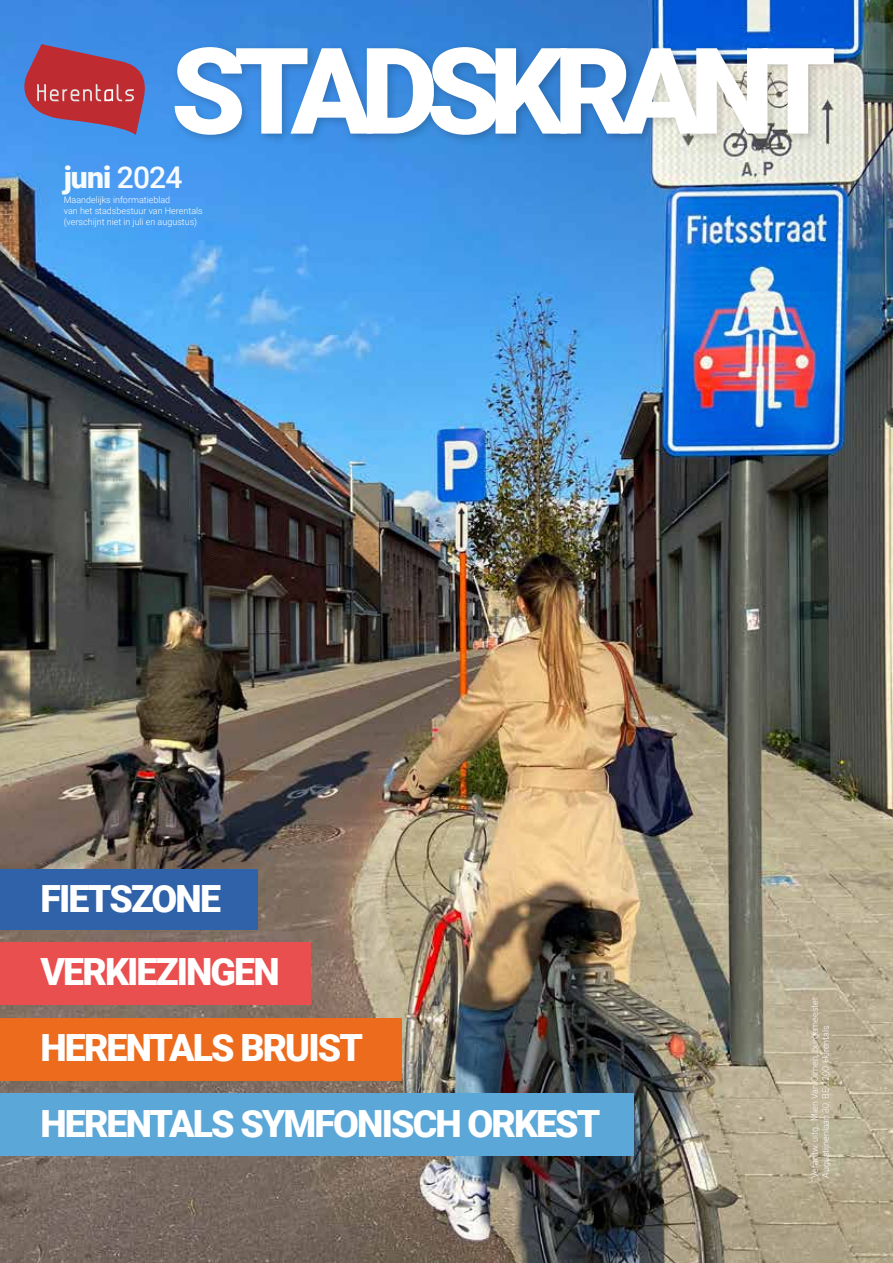
<style>
.page{position:relative;width:893px;height:1263px;background:#fff}
.page>*{position:absolute;margin:0;border:0;box-sizing:border-box;transform-origin:0 0}
.t1{font:900 120px "Roboto";letter-spacing:-.1em;color:#fff}
.t2{font:900 37.5px/74.7px "Roboto";letter-spacing:-.05em;color:#fff}
.t3{font:900 30px "Roboto";color:#f7fbfd}
.t4{font:300 9px/10.8px "Roboto";color:#fff}
.s1{font-weight:500}
</style>
<div class="page">
<img style="left:0;top:0;width:893px;height:1263px">
<div style="left:169px;top:42px;width:676px;height:104px;background:#000;opacity:.2"></div>
<svg style="left:18px;top:44px;width:130px;height:91px;background:#92577a"></svg>
<div style="left:0;top:869px;width:257px;height:60px;background:#2f62a8"></div>
<div style="left:0;top:942px;width:310px;height:63px;background:#ea4f50"></div>
<div style="left:0;top:1017px;width:401px;height:63px;background:#ed6b1d"></div>
<div style="left:0;top:1093px;width:634px;height:63px;background:#5aa7d8"></div>
<h1 class="t1" style="left:171px;top:7px;width:667px">STADSKRANT</h1>
<h3 class="t3" style="left:64px;top:156px;width:120px">juni <span class="s1">2024</span></h3>
<p class="t4" style="left:64px;top:194px;width:140px">Maandelijks informatieblad<br>van het stadsbestuur van Herentals (verschijnt niet in juli en augustus)</p>
<h2 class="t2" style="left:40px;top:860px;width:562px">FIETSZONE<br>VERKIEZINGEN<br>HERENTALS BRUIST<br>HERENTALS SYMFONISCH ORKEST</h2>
<p class="t4" style="left:809px;top:1178px;width:182px;rotate:-90deg">Verantw. uitg.: Mien Van Olmen, burgemeester<br>Augustijnenlaan 30, BE-2200 Herentals</p>
</div>
